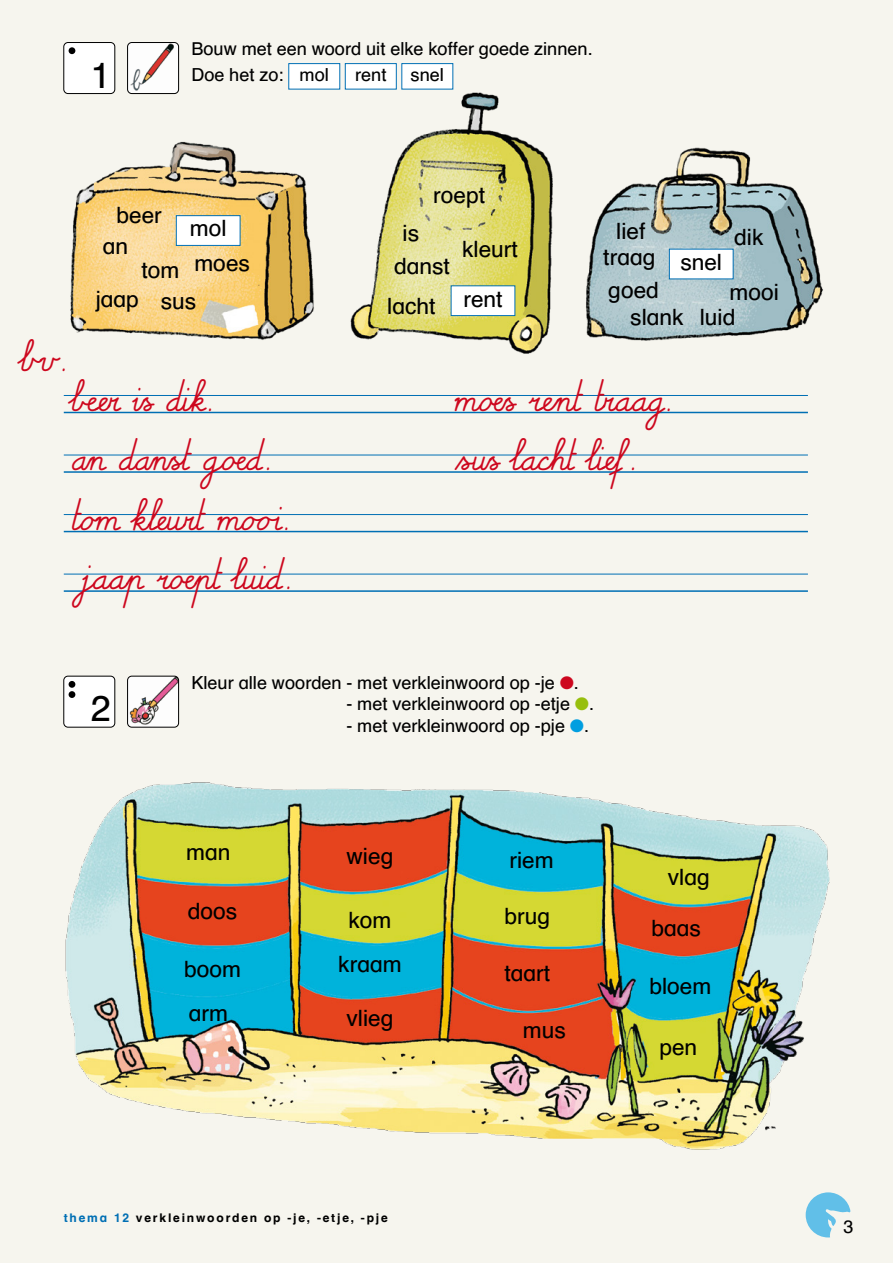
<style>
.page{position:relative;width:893px;height:1263px;background:#fff}
.page>*{position:absolute;margin:0;border:0;box-sizing:border-box;transform-origin:0 0}
.t1{font:45px/59.6px "Encourage Script R";color:#cd071e}
.t2{font:36px "Schulbuch Nord Normal";color:#000}
.t3{font:22.5px/34.2px "Schulbuch";color:#000}
.t4{font:18px/25.5px "Schulbuch";color:#000}
.t5{font:700 12px "Schulbuch";letter-spacing:.15em;color:#000}
.s1{color:#cd071e}
.s2{color:#97bf0d}
.s3{color:#009ee0}
.s4{color:#006fb4}
</style>
<div class="page">
<div style="left:1px;top:0;width:892px;height:1263px;background:#f6f5ee"></div>
<svg style="left:0;top:0;width:1px;height:1263px"></svg>
<svg style="left:806px;top:1192px;width:44px;height:45px;background:#9dd4ea"></svg>
<div style="left:64px;top:676px;width:51px;height:51px;background:#fff;border-radius:4px"></div>
<div style="left:69px;top:681px;width:6px;height:7px;background:#000;border-radius:50%"></div>
<div style="left:69px;top:691px;width:6px;height:7px;background:#000;border-radius:50%"></div>
<div style="left:63px;top:676px;width:52px;height:51px;border:1px solid #000;border-radius:4px"></div>
<div style="left:64px;top:43px;width:51px;height:51px;background:#fff;border-radius:4px"></div>
<div style="left:69px;top:47px;width:6px;height:7px;background:#000;border-radius:50%"></div>
<div style="left:63px;top:42px;width:52px;height:52px;border:1px solid #000;border-radius:4px"></div>
<div style="left:289px;top:64px;width:51px;height:25px;background:#fff"></div>
<div style="left:288px;top:63px;width:52px;height:26px;border:1px solid #006fb4"></div>
<div style="left:345px;top:64px;width:51px;height:25px;background:#fff"></div>
<div style="left:345px;top:63px;width:52px;height:26px;border:1px solid #006fb4"></div>
<div style="left:402px;top:64px;width:51px;height:25px;background:#fff"></div>
<div style="left:401px;top:63px;width:52px;height:26px;border:1px solid #006fb4"></div>
<img style="left:0;top:769px;width:1px;height:379px">
<img style="left:64px;top:85px;width:765px;height:275px">
<img style="left:61px;top:774px;width:774px;height:383px">
<hr style="left:64px;top:395px;width:744px;height:1px;background:#006fb4">
<hr style="left:64px;top:412px;width:744px;height:1px;background:#006fb4">
<hr style="left:64px;top:455px;width:744px;height:1px;background:#006fb4">
<hr style="left:64px;top:471px;width:744px;height:2px;background:#006fb4">
<hr style="left:64px;top:514px;width:744px;height:1px;background:#006fb4">
<hr style="left:64px;top:531px;width:744px;height:1px;background:#006fb4">
<hr style="left:64px;top:574px;width:744px;height:1px;background:#006fb4">
<hr style="left:64px;top:590px;width:744px;height:2px;background:#006fb4">
<div style="left:451px;top:286px;width:64px;height:30px;background:#fff"></div>
<div style="left:451px;top:285px;width:64px;height:31px;border:1px solid #006fb4"></div>
<div style="left:176px;top:216px;width:64px;height:29px;background:#fff"></div>
<div style="left:176px;top:215px;width:64px;height:31px;border:1px solid #006fb4"></div>
<div style="left:669px;top:249px;width:64px;height:30px;background:#fff"></div>
<img style="left:128px;top:676px;width:51px;height:51px">
<div style="left:127px;top:676px;width:52px;height:51px;border:1px solid #000;border-radius:4px"></div>
<img style="left:128px;top:43px;width:51px;height:51px">
<div style="left:127px;top:42px;width:52px;height:52px;border:1px solid #000;border-radius:4px"></div>
<h2 class="t2" style="left:91px;top:52px;width:22px">1</h2>
<p class="t4" style="left:191px;top:36px;width:403px">Bouw met een woord uit elke koffer goede zinnen.<br>Doe het zo: mol</p>
<p class="t4" style="left:355px;top:61px;width:33px">rent</p>
<p class="t4" style="left:411px;top:61px;width:35px">snel</p>
<h1 class="t1" style="left:18px;top:335px;width:51px">bv.</h1>
<p class="t3" style="left:117px;top:197px;width:47px">beer</p>
<p class="t3" style="left:141px;top:211px;width:110px;text-indent:48px">mol tom moes</p>
<p class="t3" style="left:161px;top:283px;width:37px">sus</p>
<p class="t3" style="left:103px;top:228px;width:27px">an</p>
<p class="t3" style="left:96px;top:282px;width:45px">jaap</p>
<p class="t3" style="left:433px;top:177px;width:53px">roept</p>
<p class="t3" style="left:462px;top:231px;width:57px">kleurt</p>
<p class="t3" style="left:394px;top:248px;width:57px">danst</p>
<p class="t3" style="left:463px;top:281px;width:41px">rent</p>
<p class="t3" style="left:403px;top:215px;width:18px">is</p>
<p class="t3" style="left:387px;top:288px;width:50px">lacht</p>
<p class="t3" style="left:616px;top:214px;width:31px">lief</p>
<p class="t3" style="left:734px;top:219px;width:31px">dik</p>
<p class="t3" style="left:680px;top:244px;width:43px">snel</p>
<p class="t3" style="left:603px;top:239px;width:54px">traag</p>
<p class="t3" style="left:608px;top:272px;width:52px">goed</p>
<p class="t3" style="left:729px;top:274px;width:51px">mooi</p>
<p class="t3" style="left:630px;top:299px;width:107px">slank luid</p>
<h1 class="t1" style="left:72px;top:375px;width:221px">beer is dik.<br>an danst goed. tom kleurt mooi. jaap roept luid.</h1>
<h1 class="t1" style="left:455px;top:375px;width:219px">moes rent traag. sus lacht lief.</h1>
<h2 class="t2" style="left:91px;top:686px;width:22px">2</h2>
<p class="t4" style="left:191px;top:670px;width:389px">Kleur alle woorden - met verkleinwoord op -je <span class="s1">●</span>.</p>
<p class="t4" style="left:347px;top:691px;width:249px">- met verkleinwoord op -etje <span class="s2">●</span>.</p>
<p class="t4" style="left:347px;top:712px;width:244px">- met verkleinwoord op -pje <span class="s3">●</span>.</p>
<p class="t3" style="left:186px;top:834px;width:46px">man</p>
<p class="t3" style="left:347px;top:838px;width:48px">wieg</p>
<p class="t3" style="left:509px;top:843px;width:46px">riem</p>
<p class="t3" style="left:188px;top:894px;width:51px">doos</p>
<p class="t3" style="left:348px;top:902px;width:45px">kom</p>
<p class="t3" style="left:504px;top:898px;width:47px">brug</p>
<p class="t3" style="left:184px;top:951px;width:58px">boom</p>
<p class="t3" style="left:338px;top:947px;width:65px">kraam</p>
<p class="t3" style="left:189px;top:996px;width:41px">arm</p>
<p class="t3" style="left:346px;top:1000px;width:48px">vlieg</p>
<p class="t3" style="left:504px;top:955px;width:47px">taart</p>
<p class="t3" style="left:523px;top:1013px;width:45px">mus</p>
<p class="t3" style="left:668px;top:860px;width:43px">vlag</p>
<p class="t3" style="left:651px;top:911px;width:51px">baas</p>
<p class="t3" style="left:649px;top:968px;width:63px">bloem</p>
<p class="t3" style="left:659px;top:1030px;width:39px">pen</p>
<p class="t5" style="left:64px;top:1210px;width:325px"><span class="s4">thema 12</span> verkleinwoorden op -je, -etje, -pje</p>
<p class="t4" style="left:843px;top:1213px;width:12px">3</p>
</div>
